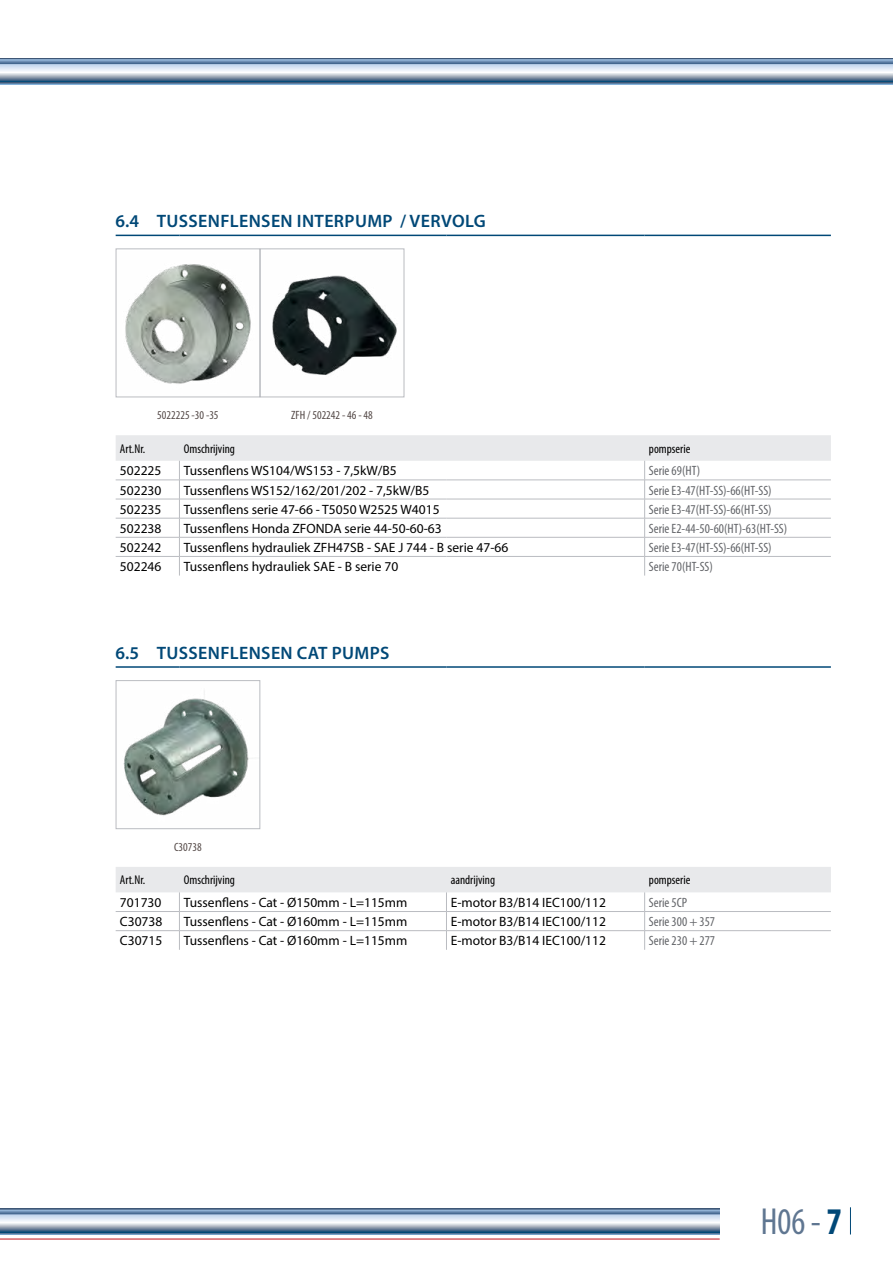
<style>
.page{position:relative;width:893px;height:1263px;background:#fff}
.page>*{position:absolute;margin:0;border:0;box-sizing:border-box;transform-origin:0 0}
.t1{font:condensed 37.8px "Myriad Pro";color:#5f7691;scale:.95 1}
.t2{font:600 18px "Myriad Pro";letter-spacing:.02em;color:#004877}
.t3{font:13.5px "Myriad Pro";color:#000}
.t4{font:condensed 13.5px "Myriad Pro";color:#636569}
.t5{font:condensed 12.75px "Myriad Pro";color:#000}
.t6{font:condensed 12px "Myriad Pro";color:#534846}
.s1{font-weight:700;color:#004877}
</style>
<div class="page">
<svg style="left:850px;top:1207px;width:1px;height:27px"></svg>
<svg style="left:1px;top:1209px;width:719px;height:25px;background:#98adc4"></svg>
<hr style="left:0;top:1238px;width:720px;height:1px;background:#c82b34">
<svg style="left:0;top:1209px;width:1px;height:30px"></svg>
<svg style="left:0;top:58px;width:893px;height:26px;background:#97acc2"></svg>
<svg style="left:116px;top:435px;width:715px;height:457px"></svg>
<hr style="left:116px;top:235px;width:63px;height:1px;background:#004877">
<hr style="left:179px;top:235px;width:267px;height:1px;background:#004877">
<hr style="left:446px;top:235px;width:199px;height:1px;background:#004877">
<hr style="left:116px;top:666px;width:63px;height:2px;background:#004877">
<hr style="left:179px;top:666px;width:267px;height:2px;background:#004877">
<hr style="left:446px;top:666px;width:199px;height:2px;background:#004877">
<hr style="left:645px;top:235px;width:186px;height:1px;background:#004877">
<hr style="left:645px;top:666px;width:186px;height:2px;background:#004877">
<svg style="left:179px;top:461px;width:1px;height:115px"></svg>
<hr style="left:116px;top:480px;width:63px;height:1px;background:#babcc1">
<hr style="left:179px;top:480px;width:267px;height:1px;background:#babcc1">
<hr style="left:446px;top:480px;width:199px;height:1px;background:#babcc1">
<hr style="left:645px;top:480px;width:186px;height:1px;background:#babcc1">
<hr style="left:116px;top:499px;width:63px;height:1px;background:#babcc1">
<hr style="left:179px;top:499px;width:267px;height:1px;background:#babcc1">
<hr style="left:446px;top:499px;width:199px;height:1px;background:#babcc1">
<hr style="left:645px;top:499px;width:186px;height:1px;background:#babcc1">
<hr style="left:116px;top:518px;width:63px;height:1px;background:#babcc1">
<hr style="left:179px;top:518px;width:267px;height:1px;background:#babcc1">
<hr style="left:446px;top:518px;width:199px;height:1px;background:#babcc1">
<hr style="left:645px;top:518px;width:186px;height:1px;background:#babcc1">
<hr style="left:116px;top:537px;width:63px;height:1px;background:#babcc1">
<hr style="left:179px;top:537px;width:267px;height:1px;background:#babcc1">
<hr style="left:446px;top:537px;width:199px;height:1px;background:#babcc1">
<hr style="left:645px;top:537px;width:186px;height:1px;background:#babcc1">
<hr style="left:116px;top:556px;width:63px;height:1px;background:#babcc1">
<hr style="left:179px;top:556px;width:267px;height:1px;background:#babcc1">
<hr style="left:446px;top:556px;width:199px;height:1px;background:#babcc1">
<hr style="left:645px;top:556px;width:186px;height:1px;background:#babcc1">
<svg style="left:644px;top:461px;width:1px;height:115px"></svg>
<hr style="left:116px;top:911px;width:63px;height:1px;background:#babcc1">
<hr style="left:179px;top:911px;width:267px;height:1px;background:#babcc1">
<hr style="left:446px;top:911px;width:199px;height:1px;background:#babcc1">
<hr style="left:645px;top:911px;width:186px;height:1px;background:#babcc1">
<hr style="left:116px;top:930px;width:63px;height:1px;background:#babcc1">
<hr style="left:179px;top:930px;width:267px;height:1px;background:#babcc1">
<svg style="left:179px;top:892px;width:1px;height:58px"></svg>
<hr style="left:446px;top:930px;width:199px;height:1px;background:#babcc1">
<svg style="left:446px;top:892px;width:1px;height:58px"></svg>
<hr style="left:645px;top:930px;width:186px;height:1px;background:#babcc1">
<svg style="left:644px;top:892px;width:1px;height:58px"></svg>
<img style="left:125px;top:264px;width:272px;height:120px">
<div style="left:116px;top:248px;width:144px;height:149px;border:1px solid #babcc1"></div>
<div style="left:260px;top:248px;width:144px;height:149px;border:1px solid #babcc1"></div>
<img style="left:118px;top:683px;width:140px;height:144px">
<div style="left:116px;top:680px;width:144px;height:149px;border:1px solid #babcc1"></div>
<h2 class="t2" style="left:116px;top:209px;width:372px">6.4 TUSSENFLENSEN INTERPUMP / VERVOLG</h2>
<p class="t6" style="left:157px;top:407px;width:63px">5022225 -30 -35</p>
<p class="t6" style="left:291px;top:407px;width:83px">ZFH / 502242 - 46 - 48</p>
<p class="t5" style="left:120px;top:441px;width:27px">Art.Nr.</p>
<p class="t5" style="left:184px;top:441px;width:53px">Omschrijving</p>
<p class="t5" style="left:649px;top:441px;width:43px">pompserie</p>
<p class="t3" style="left:120px;top:462px;width:43px">502225</p>
<p class="t3" style="left:184px;top:462px;width:215px">Tussenflens WS104/WS153 - 7,5kW/B5</p>
<p class="t4" style="left:649px;top:463px;width:53px">Serie 69(HT)</p>
<p class="t3" style="left:120px;top:482px;width:43px">502230</p>
<p class="t3" style="left:184px;top:482px;width:247px">Tussenflens WS152/162/201/202 - 7,5kW/B5</p>
<p class="t4" style="left:649px;top:482px;width:124px">Serie E3-47(HT-SS)-66(HT-SS)</p>
<p class="t3" style="left:120px;top:501px;width:43px">502235</p>
<p class="t3" style="left:184px;top:501px;width:257px">Tussenflens serie 47-66 - T5050 W2525 W4015</p>
<p class="t4" style="left:649px;top:501px;width:124px">Serie E3-47(HT-SS)-66(HT-SS)</p>
<p class="t3" style="left:120px;top:520px;width:43px">502238</p>
<p class="t3" style="left:184px;top:520px;width:260px">Tussenflens Honda ZFONDA serie 44-50-60-63</p>
<p class="t4" style="left:649px;top:520px;width:140px">Serie E2-44-50-60(HT)-63(HT-SS)</p>
<p class="t3" style="left:120px;top:539px;width:43px">502242</p>
<p class="t3" style="left:184px;top:539px;width:326px">Tussenflens hydrauliek ZFH47SB - SAE J 744 - B serie 47-66</p>
<p class="t4" style="left:649px;top:539px;width:124px">Serie E3-47(HT-SS)-66(HT-SS)</p>
<p class="t3" style="left:120px;top:558px;width:43px">502246</p>
<p class="t3" style="left:184px;top:558px;width:216px">Tussenflens hydrauliek SAE - B serie 70</p>
<p class="t4" style="left:649px;top:558px;width:66px">Serie 70(HT-SS)</p>
<h2 class="t2" style="left:116px;top:641px;width:275px">6.5 TUSSENFLENSEN CAT PUMPS</h2>
<p class="t6" style="left:174px;top:839px;width:29px">C30738</p>
<p class="t5" style="left:120px;top:872px;width:27px">Art.Nr.</p>
<p class="t5" style="left:184px;top:872px;width:53px">Omschrijving</p>
<p class="t5" style="left:451px;top:872px;width:46px">aandrijving</p>
<p class="t5" style="left:649px;top:872px;width:43px">pompserie</p>
<p class="t3" style="left:120px;top:894px;width:43px">701730</p>
<p class="t3" style="left:184px;top:894px;width:225px">Tussenflens - Cat - Ø150mm - L=115mm</p>
<p class="t3" style="left:451px;top:894px;width:157px">E-motor B3/B14 IEC100/112</p>
<p class="t4" style="left:649px;top:894px;width:40px">Serie 5CP</p>
<p class="t3" style="left:120px;top:913px;width:44px">C30738</p>
<p class="t3" style="left:184px;top:913px;width:225px">Tussenflens - Cat - Ø160mm - L=115mm</p>
<p class="t3" style="left:451px;top:913px;width:157px">E-motor B3/B14 IEC100/112</p>
<p class="t4" style="left:649px;top:913px;width:68px">Serie 300 + 357</p>
<p class="t3" style="left:120px;top:932px;width:44px">C30715</p>
<p class="t3" style="left:184px;top:932px;width:225px">Tussenflens - Cat - Ø160mm - L=115mm</p>
<p class="t3" style="left:451px;top:932px;width:157px">E-motor B3/B14 IEC100/112</p>
<p class="t4" style="left:649px;top:933px;width:68px">Serie 230 + 277</p>
<h1 class="t1" style="left:761px;top:1199px;width:87px">H06 - <span class="s1">7</span></h1>
</div>
